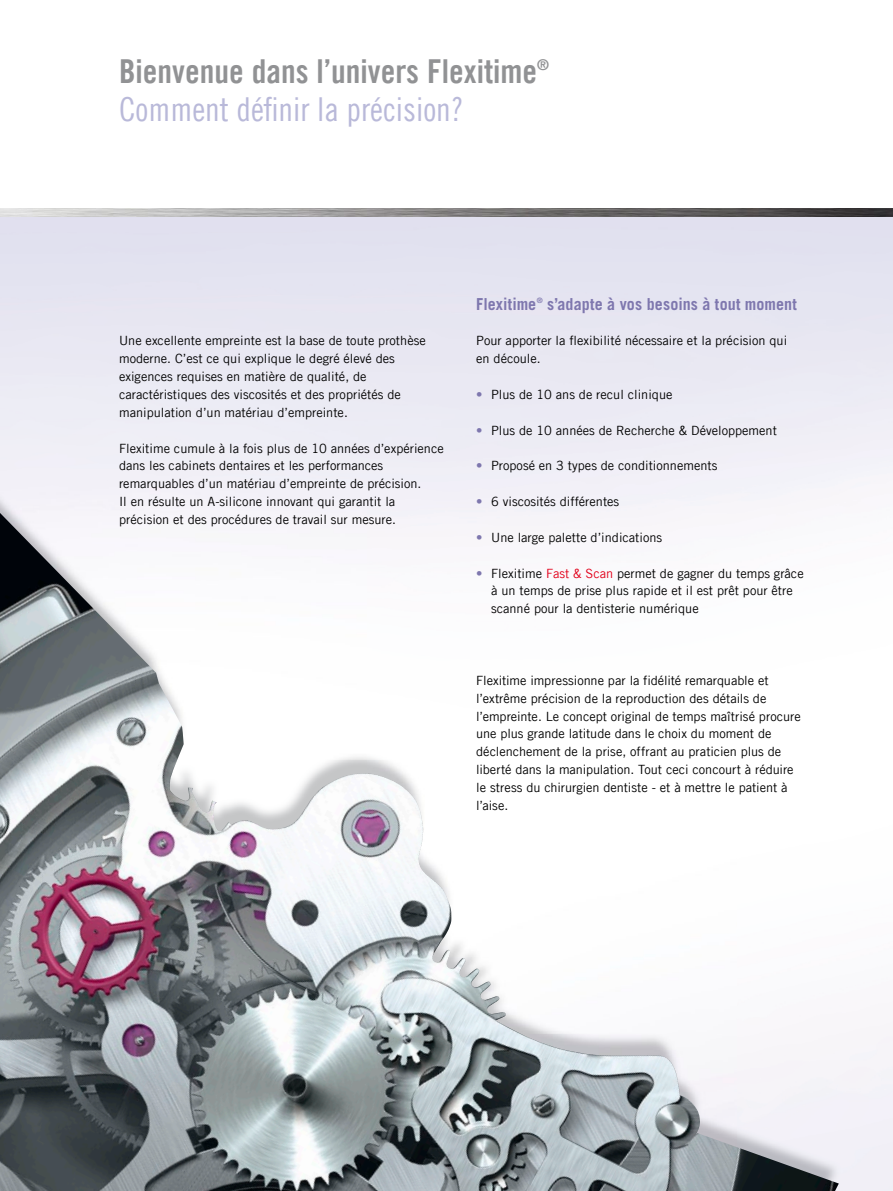
<style>
.page{position:relative;width:893px;height:1191px;background:#fff}
.page>*{position:absolute;margin:0;border:0;box-sizing:border-box;transform-origin:0 0}
.t1{font:33px "Trade Gothic LT Com Bd Cn 20";color:#919294}
.t2{font:33px "Trade Gothic LT Com Cn 18";color:#b9b9d9}
.t3{font:700 16.5px "Trade Gothic LT Std";letter-spacing:.005em;color:#7e77ae}
.t4{font:14.85px "Trade Gothic LT Com Bd Cn 20";color:#919294}
.t5{font:12.75px/17.9px "Trade Gothic LT Com";color:#000}
.t6{font:7.35px "Trade Gothic LT Com Bd Cn 20";color:#7e77ae}
.s1{color:#7e77ae}
.s2{color:#e2001a}
</style>
<div class="page">
<img style="left:0;top:488px;width:841px;height:703px">
<img style="left:0;top:772px;width:839px;height:419px">
<img style="left:0;top:208px;width:893px;height:9px">
<h1 class="t1" style="left:119px;top:52px;width:420px">Bienvenue dans l’univers Flexitime</h1>
<p class="t4" style="left:537px;top:55px;width:13px">®</p>
<h1 class="t2" style="left:119px;top:90px;width:346px">Comment définir la précision?</h1>
<p class="t5" style="left:119px;top:332px;width:308px">Une excellente empreinte est la base de toute prothèse moderne. C’est ce qui explique le degré élevé des exigences requises en matière de qualité, de caractéristiques des viscosités et des propriétés de manipulation d’un matériau d’empreinte.</p>
<p class="t5" style="left:119px;top:439px;width:326px">Flexitime cumule à la fois plus de 10 années d’expérience dans les cabinets dentaires et les performances remarquables d’un matériau d’empreinte de précision.<br>Il en résulte un A-silicone innovant qui garantit la précision et des procédures de travail sur mesure.</p>
<p class="t3" style="left:476px;top:294px;width:62px">Flexitime</p>
<p class="t6" style="left:537px;top:296px;width:7px">®</p>
<p class="t3" style="left:547px;top:294px;width:251px">s’adapte à vos besoins à tout moment</p>
<p class="t5" style="left:476px;top:332px;width:312px">Pour apporter la flexibilité nécessaire et la précision qui en découle.</p>
<p class="t5" style="left:476px;top:385px;width:198px"><span class="s1">•</span> Plus de 10 ans de recul clinique</p>
<p class="t5" style="left:476px;top:421px;width:302px"><span class="s1">•</span> Plus de 10 années de Recherche &amp; Développement</p>
<p class="t5" style="left:476px;top:457px;width:243px"><span class="s1">•</span> Proposé en 3 types de conditionnements</p>
<p class="t5" style="left:476px;top:492px;width:145px"><span class="s1">•</span> 6 viscosités différentes</p>
<p class="t5" style="left:476px;top:528px;width:187px"><span class="s1">•</span> Une large palette d’indications</p>
<p class="t5" style="left:491px;top:564px;width:314px;text-indent:-15px"><span class="s1">•</span> Flexitime <span class="s2">Fast &amp; Scan</span> permet de gagner du temps grâce à un temps de prise plus rapide et il est prêt pour être scanné pour la dentisterie numérique</p>
<p class="t5" style="left:476px;top:671px;width:326px">Flexitime impressionne par la fidélité remarquable et l’extrême précision de la reproduction des détails de l’empreinte. Le concept original de temps maîtrisé procure une plus grande latitude dans le choix du moment de déclenchement de la prise, offrant au praticien plus de liberté dans la manipulation. Tout ceci concourt à réduire le stress du chirurgien dentiste - et à mettre le patient à l’aise.</p>
</div>
